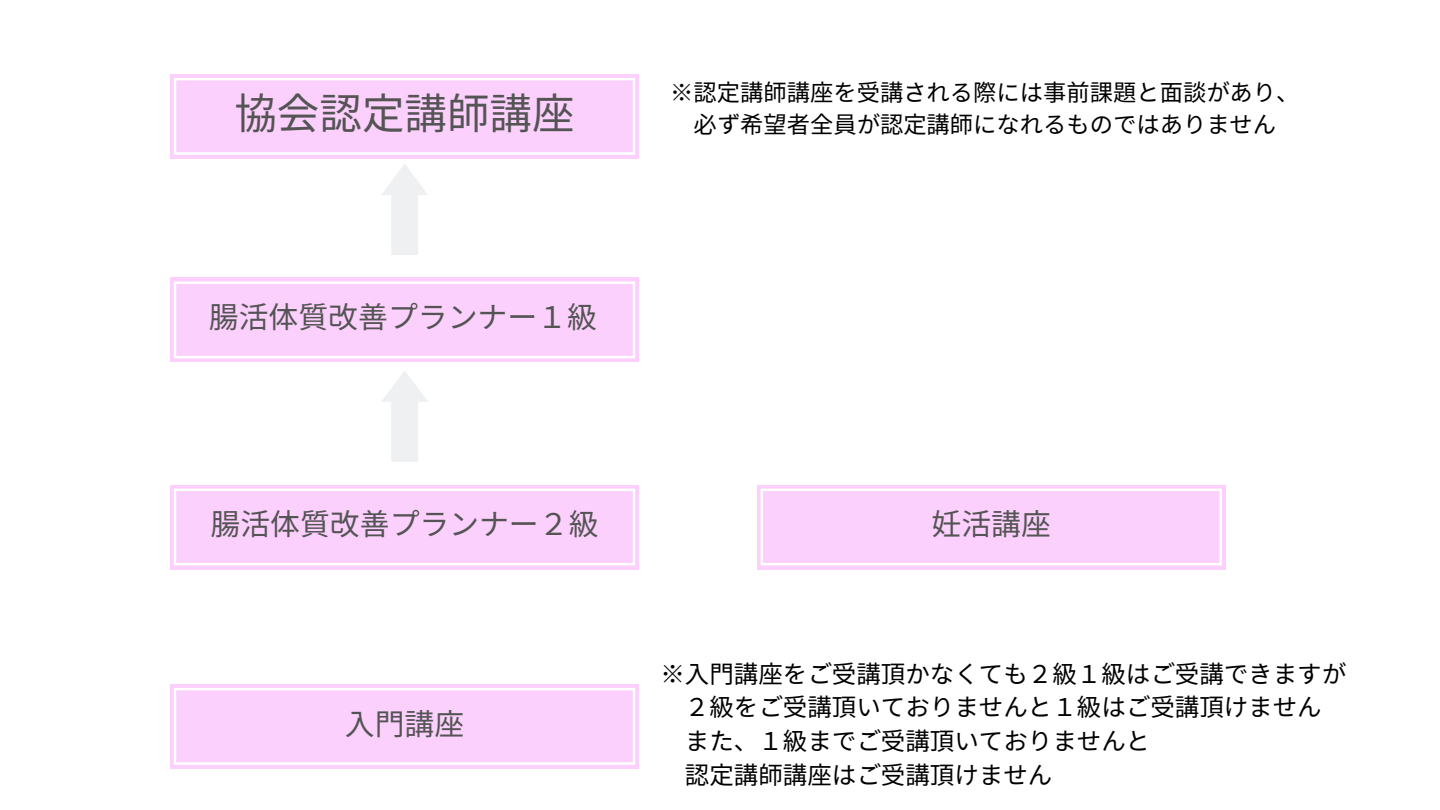
<style>
.page{position:relative;width:1440px;height:810px;background:#fff}
.page>*{position:absolute;margin:0;border:0;box-sizing:border-box;transform-origin:0 0}
.t1{font:42.5px "Gen Ei Gothic M R";color:#545454}
.t2{font:29.8px "Gen Ei Gothic M R";color:#545454}
.t3{font:24.5px/33.8px "Gen Ei Gothic M R";color:#000}
.t4{font:23.3px/32.2px "Gen Ei Gothic M R";color:#000;text-align:center}
</style>
<div class="page">
<svg style="left:382px;top:164px;width:46px;height:91px"></svg>
<svg style="left:382px;top:371px;width:46px;height:91px"></svg>
<div style="left:170px;top:74px;width:469px;height:84px;background:#fbd0fc"></div>
<svg style="left:174px;top:78px;width:461px;height:77px"></svg>
<div style="left:170px;top:278px;width:469px;height:84px;background:linear-gradient(to right,#fbd5fc,#fbd5fc)"></div>
<div style="left:174px;top:282px;width:461px;height:76px;background:#fbd0fc"></div>
<div style="left:170px;top:485px;width:469px;height:84px;background:linear-gradient(to right,#fbd6fc,#fbd6fc)"></div>
<div style="left:174px;top:489px;width:461px;height:76px;background:#fbd0fc"></div>
<div style="left:170px;top:684px;width:469px;height:84px;background:#fbd0fc"></div>
<svg style="left:174px;top:688px;width:461px;height:77px"></svg>
<div style="left:757px;top:485px;width:469px;height:84px;background:linear-gradient(to right,#fbd6fc,#fbd6fc)"></div>
<div style="left:761px;top:489px;width:461px;height:76px;background:#fbd0fc"></div>
<h1 class="t1" style="left:234px;top:86px;width:342px">協会認定講師講座</h1>
<p class="t2" style="left:209px;top:298px;width:390px">腸活体質改善プランナー１級</p>
<p class="t4" style="left:670px;top:78px;width:631px">※認定講師講座を受講される際には事前課題と面談があり、必ず希望者全員が認定講師になれるものではありません</p>
<p class="t2" style="left:211px;top:505px;width:390px">腸活体質改善プランナー２級</p>
<p class="t2" style="left:345px;top:705px;width:121px">入門講座</p>
<p class="t2" style="left:932px;top:505px;width:121px">妊活講座</p>
<p class="t3" style="left:685px;top:658px;width:663px;text-indent:-24px">※入門講座をご受講頂かなくても２級１級はご受講できますが<br>２級をご受講頂いておりませんと１級はご受講頂けませんまた、１級までご受講頂いておりませんと<br>認定講師講座はご受講頂けません</p>
</div>
